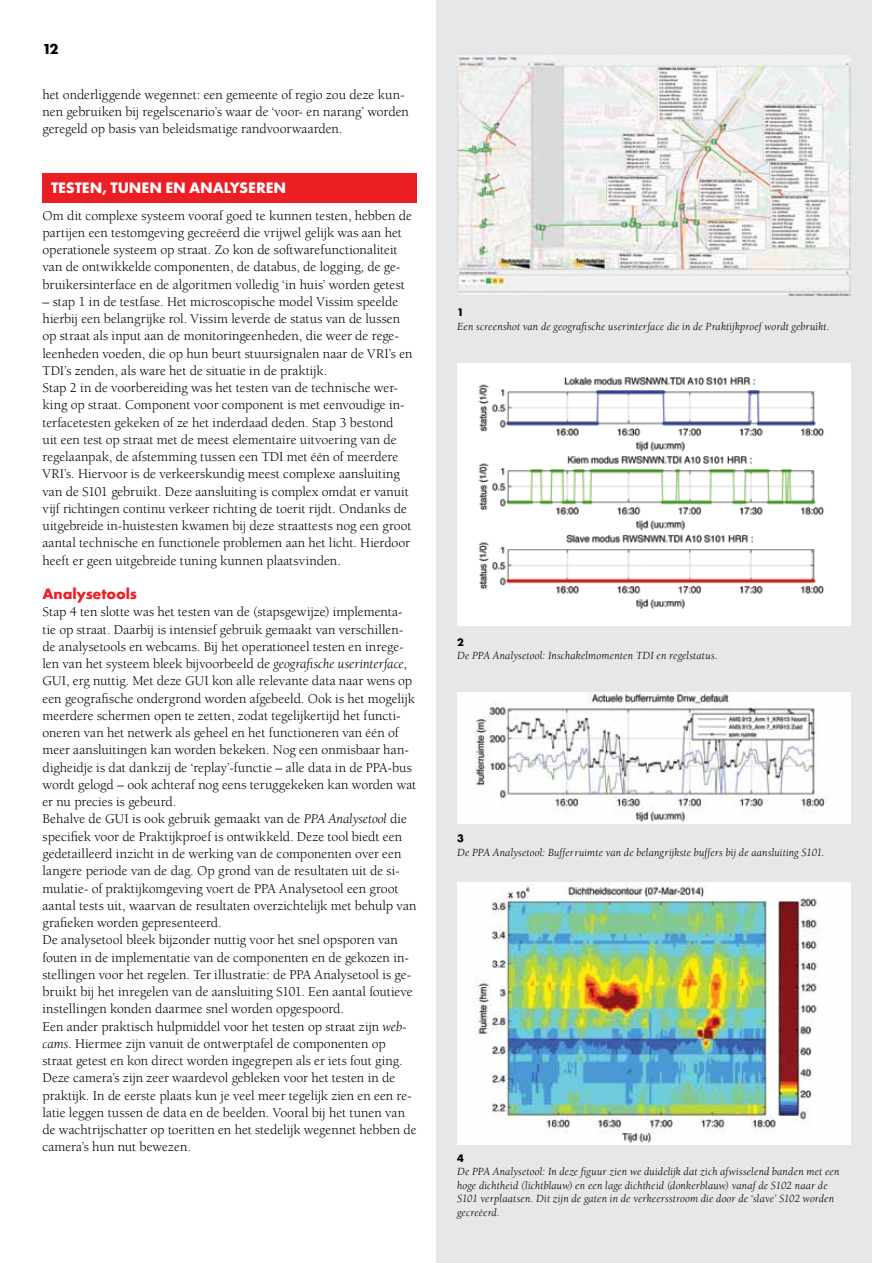
<style>
.page{position:relative;width:893px;height:1263px;background:#fff}
.page>*{position:absolute;margin:0;border:0;box-sizing:border-box;transform-origin:0 0}
.t1{font:700 15.75px "Futura T";letter-spacing:-.015em;color:#fff}
.t2{font:700 15.75px "Futura T";letter-spacing:-.01em;color:#ed1d24}
.t3{font:700 15px "Futura T";color:#000}
.t4{font:13.8px/17.2px "Berkeley";letter-spacing:-.005em;color:#000}
.t5{font:italic 11.25px/13.5px "Berkeley";letter-spacing:.01em;color:#000}
.t6{font:700 11.25px "Futura T";color:#000}
.s1{font-style:italic}
</style>
<div class="page">
<div style="left:436px;top:0;width:436px;height:1263px;background:#e6e7e8"></div>
<img style="left:457px;top:364px;width:393px;height:261px">
<img style="left:457px;top:692px;width:393px;height:131px">
<img style="left:457px;top:883px;width:393px;height:262px">
<img style="left:457px;top:55px;width:393px;height:241px">
<div style="left:43px;top:173px;width:374px;height:29px;background:#ed1d24"></div>
<p class="t3" style="left:43px;top:40px;width:18px">12</p>
<p class="t4" style="left:43px;top:86px;width:368px">het onderliggende wegennet: een gemeente of regio zou deze kun&shy;nen gebruiken bij regelscenario’s waar de ‘voor- en narang’ worden geregeld op basis van beleidsmatige randvoorwaarden.</p>
<p class="t1" style="left:51px;top:179px;width:237px">TESTE N, TU NEN EN ANALYSERE N</p>
<p class="t4" style="left:43px;top:207px;width:371px">Om dit complexe systeem vooraf goed te kunnen testen, hebben de partijen een testomgeving gecreëerd die vrijwel gelijk was aan het operationele systeem op straat. Zo kon de softwarefunctionaliteit van de ontwikkelde componenten, de databus, de logging, de ge&shy;bruikersinterface en de algoritmen volledig ‘in huis’ worden getest</p>
<p class="t4" style="left:43px;top:293px;width:372px">– stap 1 in de testfase. Het microscopische model Vissim speelde hierbij een belangrijke rol. Vissim leverde de status van de lussen op straat als input aan de monitoringeenheden, die weer de rege&shy;leenheden voeden, die op hun beurt stuursignalen naar de VRI’s en TDI’s zenden, als ware het de situatie in de praktijk.<br>Stap 2 in de voorbereiding was het testen van de technische wer&shy;king op straat. Component voor component is met eenvoudige in&shy;terfacetesten gekeken of ze het inderdaad deden. Stap 3 bestond<br>uit een test op straat met de meest elementaire uitvoering van de regelaanpak, de afstemming tussen een TDI met één of meerdere VRI’s. Hiervoor is de verkeerskundig meest complexe aansluiting van de S101 gebruikt. Deze aansluiting is complex omdat er vanuit vijf richtingen continu verkeer richting de toerit rijdt. Ondanks de uitgebreide in-huistesten kwamen bij deze straattests nog een groot aantal technische en functionele problemen aan het licht. Hierdoor heeft er geen uitgebreide tuning kunnen plaatsvinden.</p>
<p class="t2" style="left:43px;top:585px;width:96px">Analysetools</p>
<p class="t4" style="left:43px;top:604px;width:376px">Stap 4 ten slotte was het testen van de (stapsgewijze) implementa&shy;tie op straat. Daarbij is intensief gebruik gemaakt van verschillen&shy;de analysetools en webcams. Bij het operationeel testen en inrege&shy;len van het systeem bleek bijvoorbeeld de <span class="s1">geografische userinterface</span>, GUI, erg nuttig. Met deze GUI kon alle relevante data naar wens op een geografische ondergrond worden afgebeeld. Ook is het mogelijk meerdere schermen open te zetten, zodat tegelijkertijd het functi&shy;oneren van het netwerk als geheel en het functioneren van één of meer aansluitingen kan worden bekeken. Nog een onmisbaar han&shy;digheidje is dat dankzij de ‘replay’-functie – alle data in de PPA-bus wordt gelogd – ook achteraf nog eens teruggekeken kan worden wat er nu precies is gebeurd.<br>Behalve de GUI is ook gebruik gemaakt van de <span class="s1">PPA Analysetool</span> die specifiek voor de Praktijkproef is ontwikkeld. Deze tool biedt een gedetailleerd inzicht in de werking van de componenten over een langere periode van de dag. Op grond van de resultaten uit de si&shy;mulatie- of praktijkomgeving voert de PPA Analysetool een groot aantal tests uit, waarvan de resultaten overzichtelijk met behulp van grafieken worden gepresenteerd.<br>De analysetool bleek bijzonder nuttig voor het snel opsporen van fouten in de implementatie van de componenten en de gekozen in&shy;stellingen voor het regelen. Ter illustratie: de PPA Analysetool is ge&shy;bruikt bij het inregelen van de aansluiting S101. Een aantal foutieve instellingen konden daarmee snel worden opgespoord.<br>Een ander praktisch hulpmiddel voor het testen op straat zijn <span class="s1">web&shy;cams</span>. Hiermee zijn vanuit de ontwerptafel de componenten op straat getest en kon direct worden ingegrepen als er iets fout ging.<br>Deze camera’s zijn zeer waardevol gebleken voor het testen in de praktijk. In de eerste plaats kun je veel meer tegelijk zien en een re&shy;latie leggen tussen de data en de beelden. Vooral bij het tunen van de wachtrijschatter op toeritten en het stedelijk wegennet hebben de camera’s hun nut bewezen.</p>
<p class="t6" style="left:457px;top:306px;width:8px">1</p>
<p class="t5" style="left:457px;top:320px;width:374px">Een screenshot van de geografische userinterface die in de Praktijkproef wordt gebruikt.</p>
<p class="t6" style="left:457px;top:635px;width:8px">2</p>
<p class="t5" style="left:457px;top:649px;width:262px">De PPA Analysetool: Inschakelmomenten TDI en regelstatus.</p>
<p class="t6" style="left:457px;top:832px;width:8px">3</p>
<p class="t5" style="left:457px;top:846px;width:369px">De PPA Analysetool: Bufferruimte van de belangrijkste buffers bij de aansluiting S101.</p>
<p class="t6" style="left:457px;top:1151px;width:8px">4</p>
<p class="t5" style="left:457px;top:1165px;width:384px">De PPA Analysetool: In deze figuur zien we duidelijk dat zich afwisselend banden met een hoge dichtheid (lichtblauw) en een lage dichtheid (donkerblauw) vanaf de S102 naar de S101 verplaatsen. Dit zijn de gaten in de verkeersstroom die door de ‘slave’ S102 worden gecreëerd.</p>
</div>
